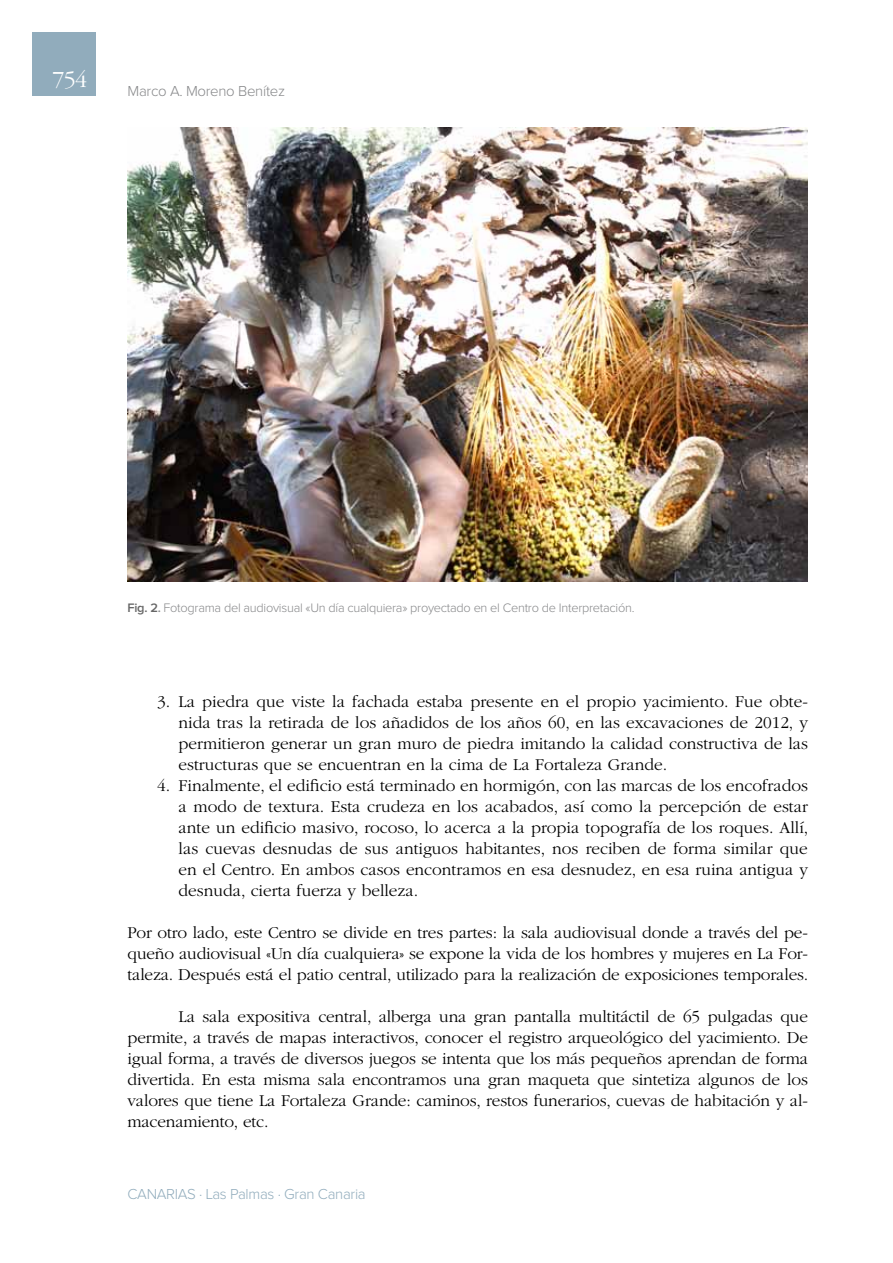
<style>
.page{position:relative;width:893px;height:1263px;background:#fff}
.page>*{position:absolute;margin:0;border:0;box-sizing:border-box;transform-origin:0 0}
.t1{font:300 24px "ITC Garamond Std";color:#fff}
.t2{font:300 17.25px/21px "ITC Garamond Std";color:#000;text-align:justify}
.t3{font:300 15px "Proxima Nova";letter-spacing:-.02em;color:#91acbc}
.t4{font:300 15px "Proxima Nova";letter-spacing:-.02em;color:#87888a}
.t5{font:300 12.75px "Proxima Nova";letter-spacing:-.02em;color:#87888a}
.s1{font-weight:600;color:#666}
.s2{font-weight:600}
</style>
<div class="page">
<div style="left:32px;top:32px;width:64px;height:64px;background:#91acbc"></div>
<img style="left:128px;top:128px;width:680px;height:453px">
<h1 class="t1" style="left:53px;top:67px;width:36px">754</h1>
<p class="t4" style="left:128px;top:84px;width:159px">Marco A. Moreno Benítez</p>
<p class="t5" style="left:128px;top:602px;width:508px"><span class="s1">Fig. 2</span><span class="s2">.</span> Fotograma del audiovisual «Un día cualquiera» proyectado en el Centro de Interpretación.</p>
<p class="t2" style="left:179px;top:692px;width:631px;text-indent:-21px">3. La piedra que viste la fachada estaba presente en el propio yacimiento. Fue obte&shy;nida tras la retirada de los añadidos de los años 60, en las excavaciones de 2012, y permitieron generar un gran muro de piedra imitando la calidad constructiva de las estructuras que se encuentran en la cima de La Fortaleza Grande.</p>
<p class="t2" style="left:179px;top:776px;width:631px;text-indent:-21px">4. Finalmente, el edificio está terminado en hormigón, con las marcas de los encofrados a modo de textura. Esta crudeza en los acabados, así como la percepción de estar ante un edificio masivo, rocoso, lo acerca a la propia topografía de los roques. Allí, las cuevas desnudas de sus antiguos habitantes, nos reciben de forma similar que en el Centro. En ambos casos encontramos en esa desnudez, en esa ruina antigua y desnuda, cierta fuerza y belleza.</p>
<p class="t2" style="left:128px;top:923px;width:682px">Por otro lado, este Centro se divide en tres partes: la sala audiovisual donde a través del pe&shy;queño audiovisual «Un día cualquiera» se expone la vida de los hombres y mujeres en La For&shy;taleza. Después está el patio central, utilizado para la realización de exposiciones temporales.</p>
<p class="t2" style="left:128px;top:1007px;width:682px;text-indent:51px">La sala expositiva central, alberga una gran pantalla multitáctil de 65 pulgadas que permite, a través de mapas interactivos, conocer el registro arqueológico del yacimiento. De igual forma, a través de diversos juegos se intenta que los más pequeños aprendan de forma divertida. En esta misma sala encontramos una gran maqueta que sintetiza algunos de los valores que tiene La Fortaleza Grande: caminos, restos funerarios, cuevas de habitación y al&shy;macenamiento, etc.</p>
<p class="t3" style="left:128px;top:1187px;width:240px">CANARIAS · Las Palmas · Gran Canaria</p>
</div>
